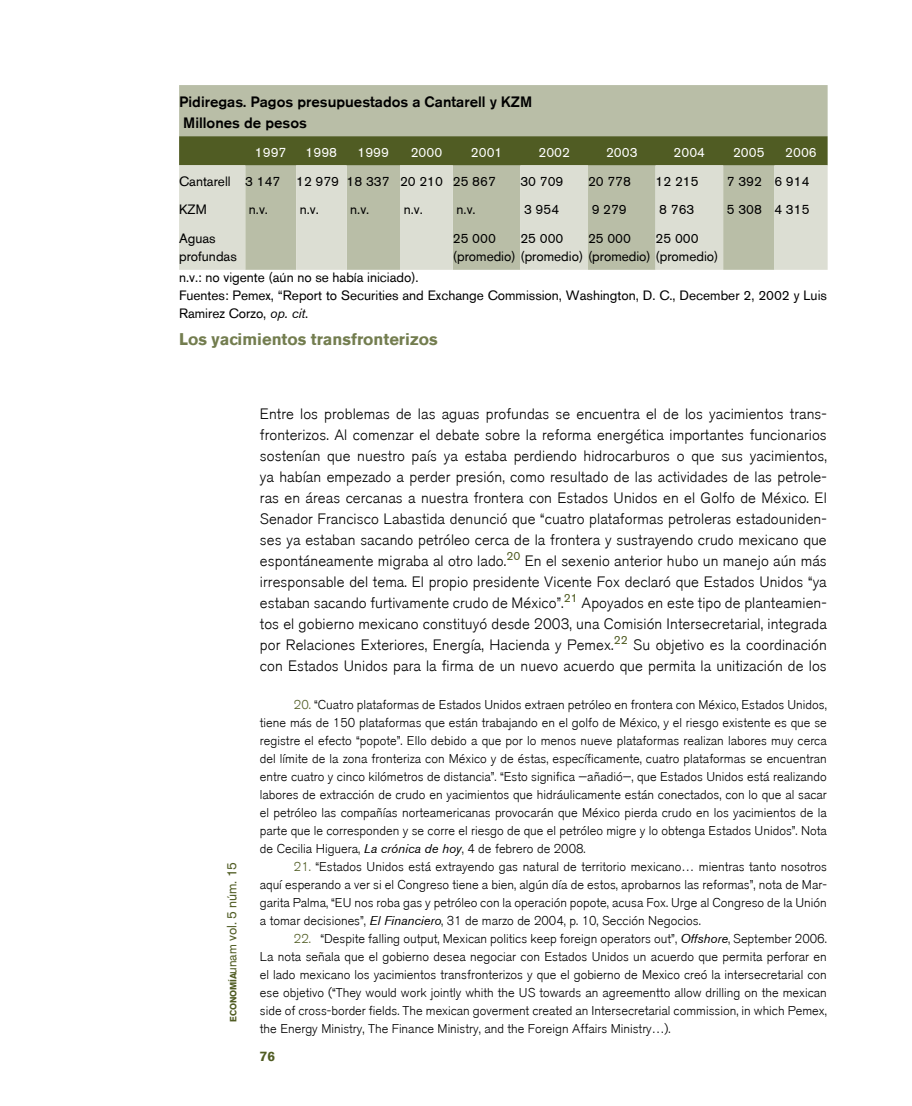
<style>
.page{position:relative;width:912px;height:1106px;background:#fff}
.page>*{position:absolute;margin:0;border:0;box-sizing:border-box;transform-origin:0 0}
.t1{font:700 16.5px "Akzidenz Grotesk BE";color:#737d4f}
.t2{font:300 15px/21px "Akzidenz Grotesk BE";letter-spacing:.005em;color:#000;text-align:justify}
.t3{font:500 15px/21px "Akzidenz Grotesk BE";color:#000}
.t4{font:13.5px/18px "Akzidenz Grotesk BE";color:#000}
.t5{font:13.5px "Akzidenz Grotesk BE";color:#fff}
.t6{font:13.5px "Akzidenz Grotesk BE";letter-spacing:-.01em;color:#505c23}
.t7{font:700 13.5px "Akzidenz Grotesk BE";color:#505c23}
.t8{font:300 12.75px/18px "Akzidenz Grotesk BE";color:#000;text-align:justify}
.s1{font-style:italic}
.s2{font-weight:700;font-size:8.85px}
.s3{font-size:12.75px}
.s4{color:#505c23}
.s5{font-weight:400;font-style:italic}
</style>
<div class="page">
<div style="left:179px;top:85px;width:648px;height:51px;background:#b9bea7"></div>
<div style="left:179px;top:136px;width:648px;height:29px;background:#505c23"></div>
<svg style="left:179px;top:165px;width:648px;height:105px;background:#cccfbf"></svg>
<p class="t3" style="left:179px;top:91px;width:354px">Pidiregas. Pagos presupuestados a Cantarell y KZM<br>Millones de pesos</p>
<p class="t5" style="left:255px;top:144px;width:33px">1997</p>
<p class="t5" style="left:305px;top:144px;width:33px">1998</p>
<p class="t5" style="left:357px;top:144px;width:33px">1999</p>
<p class="t5" style="left:410px;top:144px;width:33px">2000</p>
<p class="t5" style="left:470px;top:144px;width:33px">2001</p>
<p class="t5" style="left:538px;top:144px;width:33px">2002</p>
<p class="t5" style="left:605px;top:144px;width:33px">2003</p>
<p class="t5" style="left:673px;top:144px;width:33px">2004</p>
<p class="t5" style="left:732px;top:144px;width:33px">2005</p>
<p class="t5" style="left:785px;top:144px;width:33px">2006</p>
<p class="t4" style="left:179px;top:172px;width:318px">Cantarell 3 147 12 979 18 337 20 210 25 867</p>
<p class="t4" style="left:520px;top:172px;width:45px">30 709</p>
<p class="t4" style="left:587px;top:172px;width:45px">20 778</p>
<p class="t4" style="left:655px;top:172px;width:45px">12 215</p>
<p class="t4" style="left:726px;top:172px;width:84px">7 392 6 914</p>
<p class="t4" style="left:179px;top:201px;width:29px">KZM</p>
<p class="t4" style="left:249px;top:201px;width:21px">n.v.</p>
<p class="t4" style="left:299px;top:201px;width:21px">n.v.</p>
<p class="t4" style="left:350px;top:201px;width:21px">n.v.</p>
<p class="t4" style="left:403px;top:201px;width:21px">n.v.</p>
<p class="t4" style="left:456px;top:201px;width:21px">n.v.</p>
<p class="t4" style="left:524px;top:201px;width:37px">3 954</p>
<p class="t4" style="left:591px;top:201px;width:37px">9 279</p>
<p class="t4" style="left:659px;top:201px;width:37px">8 763</p>
<p class="t4" style="left:726px;top:201px;width:84px">5 308 4 315</p>
<p class="t4" style="left:179px;top:230px;width:59px">Aguas profundas</p>
<p class="t4" style="left:452px;top:230px;width:267px">25 000<br>(promedio) (promedio) (promedio) (promedio)</p>
<p class="t4" style="left:520px;top:230px;width:45px">25 000</p>
<p class="t4" style="left:587px;top:230px;width:45px">25 000</p>
<p class="t4" style="left:655px;top:230px;width:45px">25 000</p>
<p class="t4" style="left:179px;top:268px;width:649px">n.v.: no vigente (aún no se había iniciado).<br>Fuentes: Pemex, “Report to Securities and Exchange Commission, Washington, D. C., December 2, 2002 y Luis<br>Ramirez Corzo, <span class="s1">op. cit</span>.</p>
<p class="t1" style="left:179px;top:329px;width:260px">Los yacimientos transfronterizos</p>
<p class="t6" style="left:223px;top:1021px;width:161px;rotate:-90deg"><span class="s2">economía</span><span class="s3">unam</span> vol. 5 núm. 15</p>
<p class="t2" style="left:260px;top:403px;width:568px">Entre los problemas de las aguas profundas se encuentra el de los yacimientos trans&shy;fronterizos. Al comenzar el debate sobre la reforma energética importantes funcionarios sostenían que nuestro país ya estaba perdiendo hidrocarburos o que sus yacimientos, ya habían empezado a perder presión, como resultado de las actividades de las petrole&shy;ras en áreas cercanas a nuestra frontera con Estados Unidos en el Golfo de México. El Senador Francisco Labastida denunció que “cuatro plataformas petroleras estadouniden&shy;ses ya estaban sacando petróleo cerca de la frontera y sustrayendo crudo mexicano que espontáneamente migraba al otro lado.<sup>20</sup> En el sexenio anterior hubo un manejo aún más irresponsable del tema. El propio presidente Vicente Fox declaró que Estados Unidos “ya estaban sacando furtivamente crudo de México”.<sup>21</sup> Apoyados en este tipo de planteamien&shy;tos el gobierno mexicano constituyó desde 2003, una Comisión Intersecretarial, integrada por Relaciones Exteriores, Energía, Hacienda y Pemex.<sup>22</sup> Su objetivo es la coordinación con Estados Unidos para la firma de un nuevo acuerdo que permita la unitización de los</p>
<p class="t8" style="left:260px;top:695px;width:568px;text-indent:34px"><span class="s4">20.</span> “Cuatro plataformas de Estados Unidos extraen petróleo en frontera con México, Estados Unidos, tiene más de 150 plataformas que están trabajando en el golfo de México, y el riesgo existente es que se registre el efecto “popote”. Ello debido a que por lo menos nueve plataformas realizan labores muy cerca del límite de la zona fronteriza con México y de éstas, específicamente, cuatro plataformas se encuentran entre cuatro y cinco kilómetros de distancia”. “Esto significa —añadió—, que Estados Unidos está realizando labores de extracción de crudo en yacimientos que hidráulicamente están conectados, con lo que al sacar el petróleo las compañías norteamericanas provocarán que México pierda crudo en los yacimientos de la parte que le corresponden y se corre el riesgo de que el petróleo migre y lo obtenga Estados Unidos”. Nota de Cecilia Higuera, <span class="s5">La crónica de hoy</span>, 4 de febrero de 2008.</p>
<p class="t8" style="left:260px;top:857px;width:568px;text-indent:34px"><span class="s4">21.</span> “Estados Unidos está extrayendo gas natural de territorio mexicano… mientras tanto nosotros aquí esperando a ver si el Congreso tiene a bien, algún día de estos, aprobarnos las reformas”, nota de Mar&shy;garita Palma, “EU nos roba gas y petróleo con la operación popote, acusa Fox. Urge al Congreso de la Unión a tomar decisiones”, <span class="s5">El Financiero</span>, 31 de marzo de 2004, p. 10, Sección Negocios.</p>
<p class="t8" style="left:260px;top:929px;width:568px;text-indent:34px"><span class="s4">22.</span> “Despite falling output, Mexican politics keep foreign operators out”, <span class="s5">Offshore</span>, September 2006.<br>La nota señala que el gobierno desea negociar con Estados Unidos un acuerdo que permita perforar en el lado mexicano los yacimientos transfronterizos y que el gobierno de Mexico creó la intersecretarial con ese objetivo (“They would work jointly whith the US towards an agreementto allow drilling on the mexican side of cross-border fields. The mexican goverment created an Intersecretarial commission, in which Pemex, the Energy Ministry, The Finance Ministry, and the Foreign Affairs Ministry…).</p>
<p class="t7" style="left:260px;top:1048px;width:17px">76</p>
</div>
